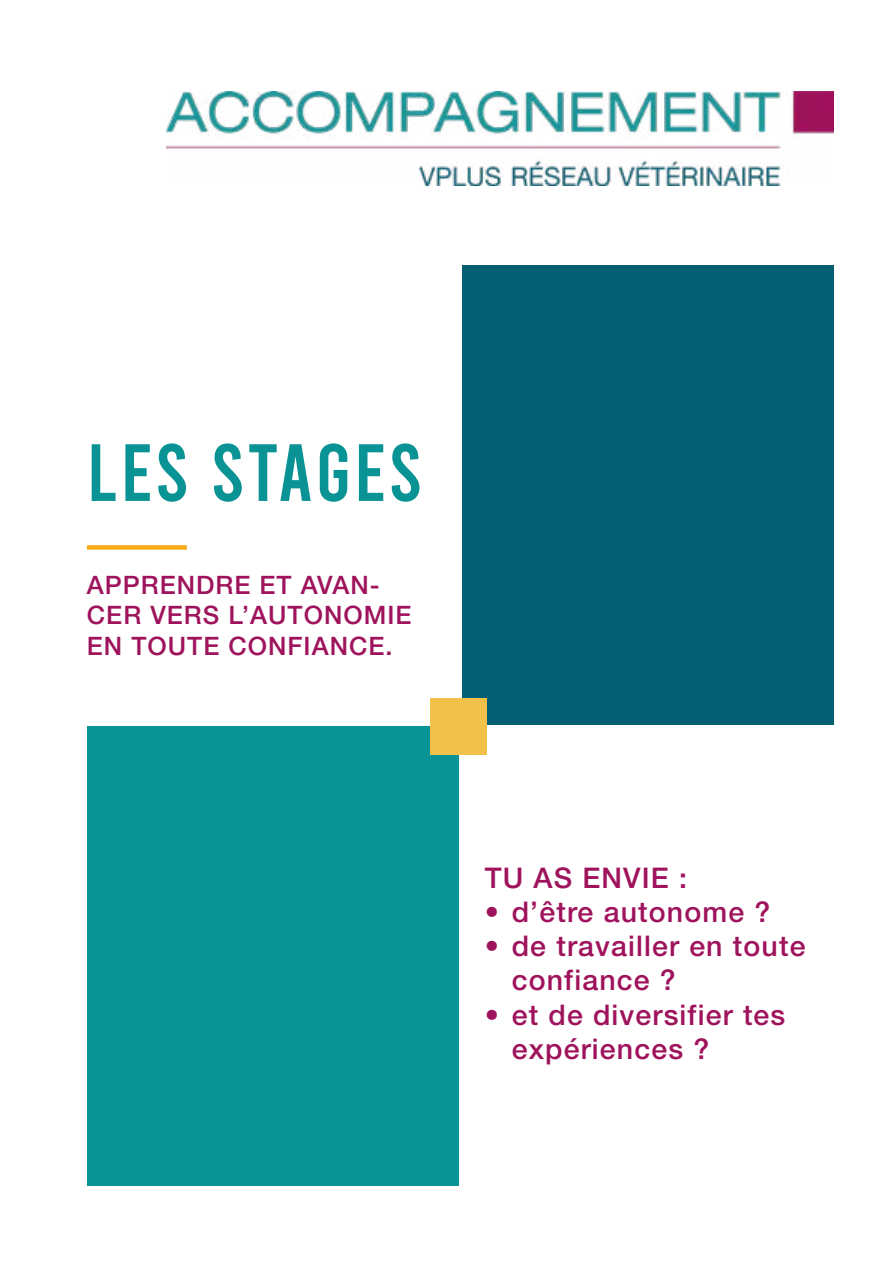
<style>
.page{position:relative;width:893px;height:1263px;background:#fff}
.page>*{position:absolute;margin:0;border:0;box-sizing:border-box;transform-origin:0 0}
.t1{font:81px "Bebas";letter-spacing:.04em;color:#0a9395}
.t2{font:500 28.5px/34.2px "Helvetica Neue LT Pro";letter-spacing:.04em;color:#9f135c}
.t3{font:500 25.35px/30.5px "Helvetica Neue LT Pro";letter-spacing:.04em;color:#9f135c}
</style>
<div class="page">
<img style="left:167px;top:92px;width:666px;height:93px">
<div style="left:87px;top:727px;width:371px;height:459px;background:#0a9395"></div>
<div style="left:462px;top:266px;width:371px;height:459px;background:#036074"></div>
<div style="left:430px;top:699px;width:57px;height:56px;background:#f1c14a"></div>
<div style="left:87px;top:545px;width:100px;height:5px;background:#f8ab16"></div>
<h1 class="t1" style="left:87px;top:432px;width:337px">LES STAGES</h1>
<p class="t3" style="left:87px;top:569px;width:326px">APPRENDRE ET AVAN-<br>CER VERS L’AUTONOMIE<br>EN TOUTE CONFIANCE.</p>
<p class="t2" style="left:485px;top:860px;width:204px">TU AS ENVIE :</p>
<p class="t2" style="left:485px;top:894px;width:287px">• d’être autonome ?</p>
<p class="t2" style="left:512px;top:929px;width:295px;text-indent:-27px">• de travailler en toute confiance ?</p>
<p class="t2" style="left:512px;top:997px;width:275px;text-indent:-27px">• et de diversifier tes expériences ?</p>
</div>
